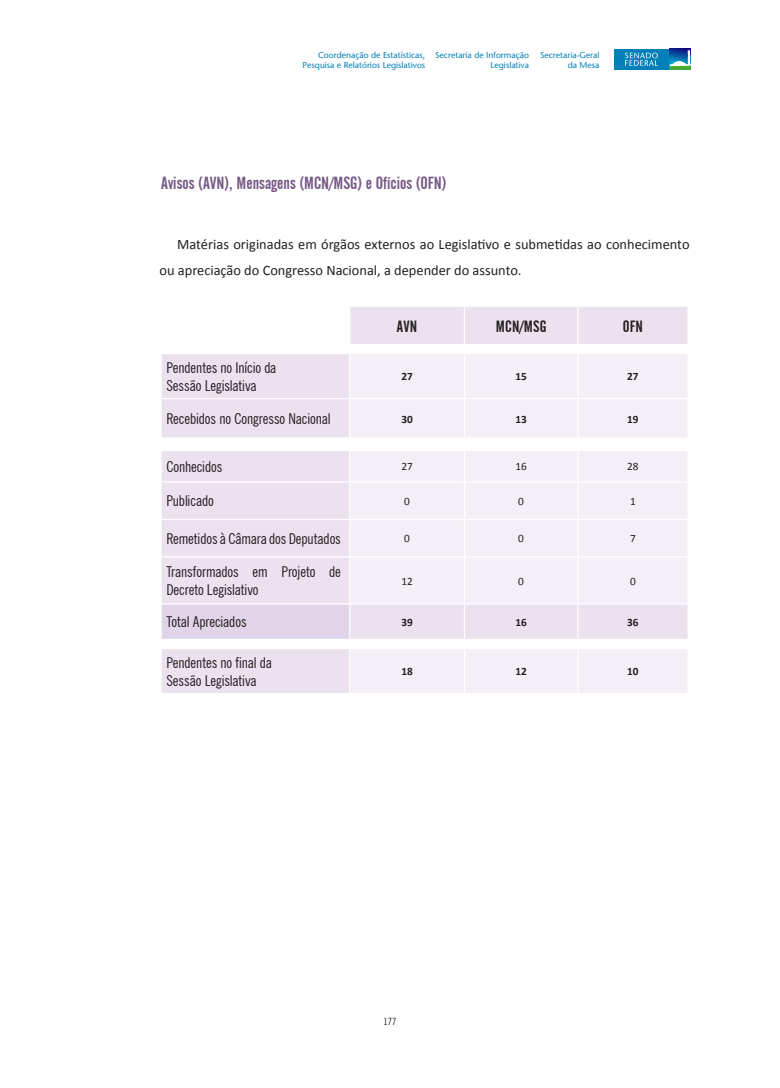
<style>
.page{position:relative;width:780px;height:1088px;background:#fff}
.page>*{position:absolute;margin:0;border:0;box-sizing:border-box;transform-origin:0 0}
.t1{font:17.5px "Alternate Gothic No 2 BT";color:#775886}
.t2{font:16.25px "Alternate Gothic No 2 BT";letter-spacing:.01em;color:#231f20}
.t3{font:condensed 15px/17.5px "News Gothic BT";letter-spacing:-.005em;color:#231f20}
.t4{font:14.38px/26.2px "Calibri";color:#231f20}
.t5{font:700 11.25px "Calibri";color:#231f20}
.t6{font:11.25px "Calibri";color:#231f20}
.t7{font:condensed 10px "News Gothic BT";color:#231f20}
.t8{font:500 8.5px/10.2px "Stone Sans Std";color:#0380b7;text-align:right}
</style>
<div class="page">
<div style="left:613px;top:48px;width:78px;height:22px;background:#0380b7"></div>
<img style="left:669px;top:49px;width:21px;height:1px">
<svg style="left:669px;top:66px;width:21px;height:4px"></svg>
<svg style="left:669px;top:50px;width:21px;height:16px"></svg>
<svg style="left:625px;top:53px;width:33px;height:13px"></svg>
<svg style="left:162px;top:307px;width:525px;height:386px;fill:#ebe1ef"></svg>
<svg style="left:350px;top:354px;width:337px;height:339px;fill:#f4eff6"></svg>
<div style="left:161px;top:604px;width:189px;height:35px;background:#e2d4e8"></div>
<hr style="left:160px;top:344px;width:190px;height:1px;background:#fff">
<hr style="left:349px;top:307px;width:1px;height:37px;background:#fff">
<hr style="left:464px;top:307px;width:1px;height:37px;background:#fff">
<hr style="left:577px;top:307px;width:1px;height:37px;background:#fff">
<hr style="left:350px;top:344px;width:114px;height:1px;background:#fff">
<hr style="left:464px;top:344px;width:114px;height:1px;background:#fff">
<hr style="left:578px;top:344px;width:110px;height:1px;background:#fff">
<hr style="left:160px;top:353px;width:190px;height:1px;background:#fff">
<hr style="left:350px;top:353px;width:114px;height:1px;background:#fff">
<hr style="left:349px;top:354px;width:1px;height:44px;background:#fff">
<hr style="left:464px;top:353px;width:114px;height:1px;background:#fff">
<hr style="left:464px;top:354px;width:1px;height:44px;background:#fff">
<hr style="left:578px;top:353px;width:110px;height:1px;background:#fff">
<hr style="left:577px;top:354px;width:1px;height:44px;background:#fff">
<hr style="left:160px;top:398px;width:190px;height:1px;background:#fff">
<hr style="left:350px;top:398px;width:114px;height:1px;background:#fff">
<hr style="left:349px;top:399px;width:1px;height:38px;background:#fff">
<hr style="left:464px;top:398px;width:114px;height:1px;background:#fff">
<hr style="left:464px;top:399px;width:1px;height:38px;background:#fff">
<hr style="left:578px;top:398px;width:110px;height:1px;background:#fff">
<hr style="left:577px;top:399px;width:1px;height:38px;background:#fff">
<hr style="left:160px;top:437px;width:190px;height:2px;background:#fff">
<hr style="left:350px;top:437px;width:114px;height:2px;background:#fff">
<hr style="left:464px;top:437px;width:114px;height:2px;background:#fff">
<hr style="left:578px;top:437px;width:110px;height:2px;background:#fff">
<hr style="left:160px;top:450px;width:190px;height:1px;background:#fff">
<hr style="left:350px;top:450px;width:114px;height:1px;background:#fff">
<hr style="left:349px;top:451px;width:1px;height:30px;background:#fff">
<hr style="left:464px;top:450px;width:114px;height:1px;background:#fff">
<hr style="left:464px;top:451px;width:1px;height:30px;background:#fff">
<hr style="left:578px;top:450px;width:110px;height:1px;background:#fff">
<hr style="left:577px;top:451px;width:1px;height:30px;background:#fff">
<hr style="left:160px;top:481px;width:190px;height:2px;background:#fff">
<hr style="left:350px;top:481px;width:114px;height:2px;background:#fff">
<hr style="left:349px;top:483px;width:1px;height:36px;background:#fff">
<hr style="left:464px;top:481px;width:114px;height:2px;background:#fff">
<hr style="left:464px;top:483px;width:1px;height:36px;background:#fff">
<hr style="left:578px;top:481px;width:110px;height:2px;background:#fff">
<hr style="left:577px;top:483px;width:1px;height:36px;background:#fff">
<hr style="left:160px;top:519px;width:190px;height:1px;background:#fff">
<hr style="left:350px;top:519px;width:114px;height:1px;background:#fff">
<hr style="left:349px;top:520px;width:1px;height:36px;background:#fff">
<hr style="left:464px;top:519px;width:114px;height:1px;background:#fff">
<hr style="left:464px;top:520px;width:1px;height:36px;background:#fff">
<hr style="left:578px;top:519px;width:110px;height:1px;background:#fff">
<hr style="left:577px;top:520px;width:1px;height:36px;background:#fff">
<hr style="left:160px;top:556px;width:190px;height:1px;background:#fff">
<hr style="left:350px;top:556px;width:114px;height:1px;background:#fff">
<hr style="left:349px;top:557px;width:1px;height:46px;background:#fff">
<hr style="left:464px;top:556px;width:114px;height:1px;background:#fff">
<hr style="left:464px;top:557px;width:1px;height:46px;background:#fff">
<hr style="left:578px;top:556px;width:110px;height:1px;background:#fff">
<hr style="left:577px;top:557px;width:1px;height:46px;background:#fff">
<hr style="left:160px;top:603px;width:190px;height:1px;background:#fff">
<hr style="left:160px;top:604px;width:2px;height:35px;background:#fff">
<hr style="left:350px;top:603px;width:114px;height:1px;background:#fff">
<hr style="left:349px;top:604px;width:1px;height:35px;background:#fff">
<hr style="left:464px;top:603px;width:114px;height:1px;background:#fff">
<hr style="left:464px;top:604px;width:1px;height:35px;background:#fff">
<hr style="left:578px;top:603px;width:110px;height:1px;background:#fff">
<hr style="left:577px;top:604px;width:1px;height:35px;background:#fff">
<hr style="left:160px;top:639px;width:190px;height:1px;background:#fff">
<hr style="left:350px;top:639px;width:114px;height:1px;background:#fff">
<hr style="left:464px;top:639px;width:114px;height:1px;background:#fff">
<hr style="left:578px;top:639px;width:110px;height:1px;background:#fff">
<hr style="left:160px;top:648px;width:190px;height:1px;background:#fff">
<hr style="left:350px;top:648px;width:114px;height:1px;background:#fff">
<hr style="left:349px;top:649px;width:1px;height:44px;background:#fff">
<hr style="left:464px;top:648px;width:114px;height:1px;background:#fff">
<hr style="left:464px;top:649px;width:1px;height:44px;background:#fff">
<hr style="left:578px;top:648px;width:110px;height:1px;background:#fff">
<hr style="left:577px;top:649px;width:1px;height:44px;background:#fff">
<p class="t8" style="left:302px;top:50px;width:124px">Coordenação de Estatísticas,<br>Pesquisa e Relatórios Legislativos</p>
<p class="t8" style="left:435px;top:50px;width:95px">Secretaria de Informação<br>Legislativa</p>
<p class="t8" style="left:540px;top:50px;width:61px">Secretaria-Geral da Mesa</p>
<p class="t1" style="left:161px;top:173px;width:287px">Avisos (AVN), Mensagens (MCN/MSG) e Ofícios (OFN)</p>
<p class="t4" style="left:159px;top:231px;width:531px;text-indent:18px">Matérias originadas em órgãos externos ao Legislativo e submetidas ao conhecimento ou apreciação do Congresso Nacional, a depender do assunto.</p>
<p class="t2" style="left:397px;top:317px;width:22px">AVN</p>
<p class="t2" style="left:496px;top:317px;width:52px">MCN/MSG</p>
<p class="t2" style="left:623px;top:317px;width:22px">OFN</p>
<p class="t3" style="left:166px;top:359px;width:112px">Pendentes no Início da<br>Sessão Legislativa</p>
<p class="t5" style="left:401px;top:369px;width:13px">27</p>
<p class="t5" style="left:515px;top:369px;width:13px">15</p>
<p class="t5" style="left:627px;top:369px;width:13px">27</p>
<p class="t3" style="left:166px;top:410px;width:166px">Recebidos no Congresso Nacional</p>
<p class="t5" style="left:401px;top:412px;width:13px">30</p>
<p class="t5" style="left:515px;top:412px;width:13px">13</p>
<p class="t5" style="left:627px;top:412px;width:13px">19</p>
<p class="t3" style="left:166px;top:458px;width:57px">Conhecidos</p>
<p class="t6" style="left:401px;top:460px;width:13px">27</p>
<p class="t6" style="left:515px;top:460px;width:13px">16</p>
<p class="t6" style="left:627px;top:460px;width:13px">28</p>
<p class="t3" style="left:166px;top:492px;width:49px">Publicado</p>
<p class="t6" style="left:404px;top:494px;width:7px">0</p>
<p class="t6" style="left:518px;top:494px;width:7px">0</p>
<p class="t6" style="left:630px;top:494px;width:7px">1</p>
<p class="t3" style="left:166px;top:530px;width:176px">Remetidos à Câmara dos Deputados</p>
<p class="t6" style="left:404px;top:531px;width:7px">0</p>
<p class="t6" style="left:518px;top:531px;width:7px">0</p>
<p class="t6" style="left:630px;top:531px;width:7px">7</p>
<p class="t3" style="left:166px;top:563px;width:176px">Transformados em Projeto de<br>Decreto Legislativo</p>
<p class="t6" style="left:401px;top:574px;width:13px">12</p>
<p class="t6" style="left:518px;top:574px;width:7px">0</p>
<p class="t6" style="left:630px;top:574px;width:7px">0</p>
<p class="t3" style="left:166px;top:613px;width:82px">Total Apreciados</p>
<p class="t5" style="left:401px;top:615px;width:13px">39</p>
<p class="t5" style="left:515px;top:615px;width:13px">16</p>
<p class="t5" style="left:627px;top:615px;width:13px">36</p>
<p class="t3" style="left:166px;top:654px;width:107px">Pendentes no final da<br>Sessão Legislativa</p>
<p class="t5" style="left:401px;top:664px;width:13px">18</p>
<p class="t5" style="left:515px;top:664px;width:13px">12</p>
<p class="t5" style="left:627px;top:664px;width:13px">10</p>
<p class="t7" style="left:383px;top:1015px;width:14px">177</p>
</div>
